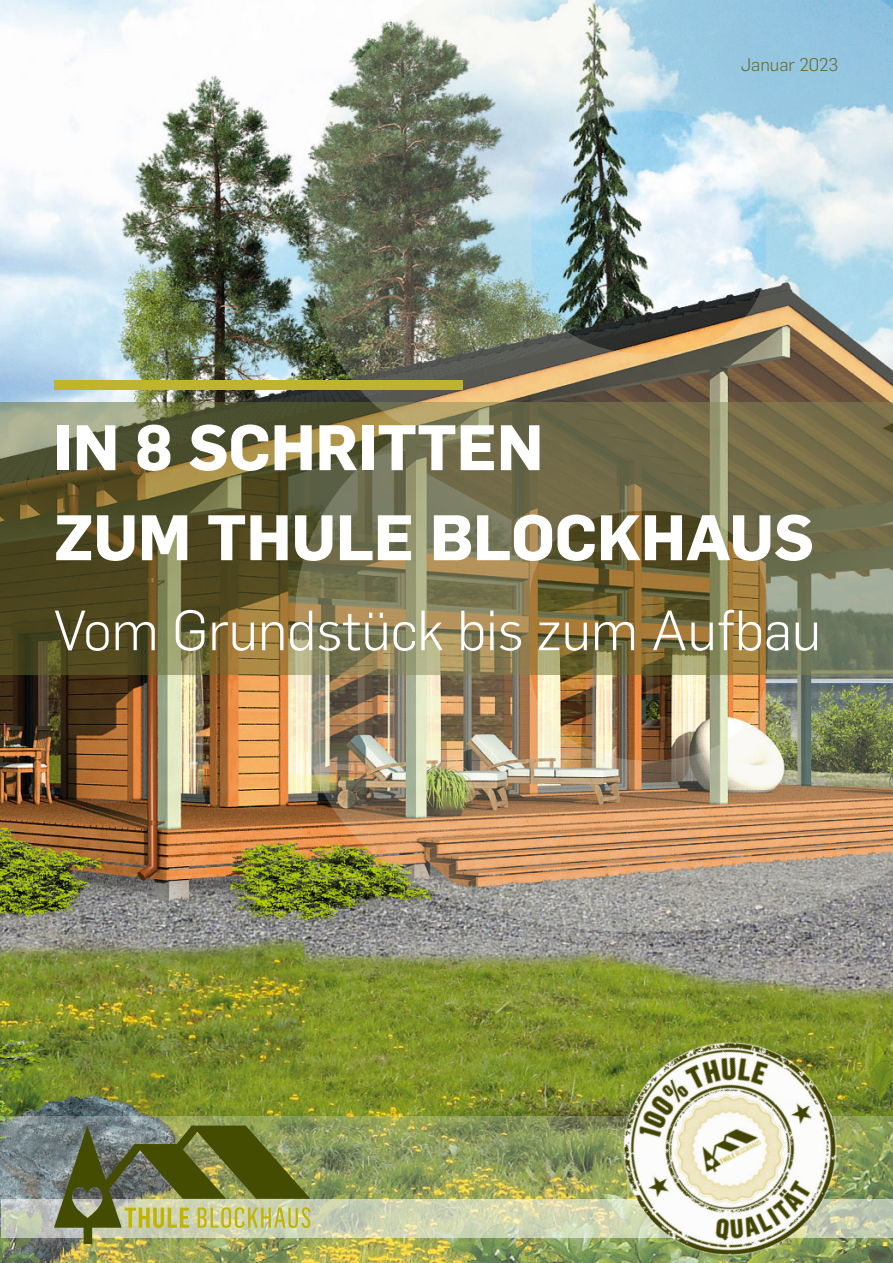
<style>
.page{position:relative;width:893px;height:1263px;background:#fff}
.page>*{position:absolute;margin:0;border:0;box-sizing:border-box;transform-origin:0 0}
.t1{font:700 1350px "Flama";color:#eae9da}
.t2{font:700 63px/90px "Flama";color:#fff}
.t3{font:300 55.5px "Flama";color:#fff}
.t4{font:300 18px "Flama";color:#666c2d}
</style>
<div class="page">
<img style="left:0;top:0;width:893px;height:1116px">
<img style="left:0;top:1116px;width:570px;height:147px">
<svg style="left:1px;top:1199px;width:569px;height:38px;background:#ced3b4"></svg>
<img style="left:54px;top:1125px;width:256px;height:119px">
<svg style="left:0;top:403px;width:893px;height:272px;background:#645d32"></svg>
<div style="left:55px;top:380px;width:408px;height:9px;background:#beb42e"></div>
<img style="left:570px;top:987px;width:323px;height:276px">
<h1 class="t1" style="left:242px;top:-386px;width:814px">8</h1>
<p class="t4" style="left:741px;top:53px;width:99px">Januar 2023</p>
<p class="t2" style="left:54px;top:401px;width:761px">IN 8 SCHRITTEN<br>ZUM THULE BLOCKHAUS</p>
<p class="t3" style="left:54px;top:593px;width:769px">Vom Grundstück bis zum Aufbau</p>
</div>
